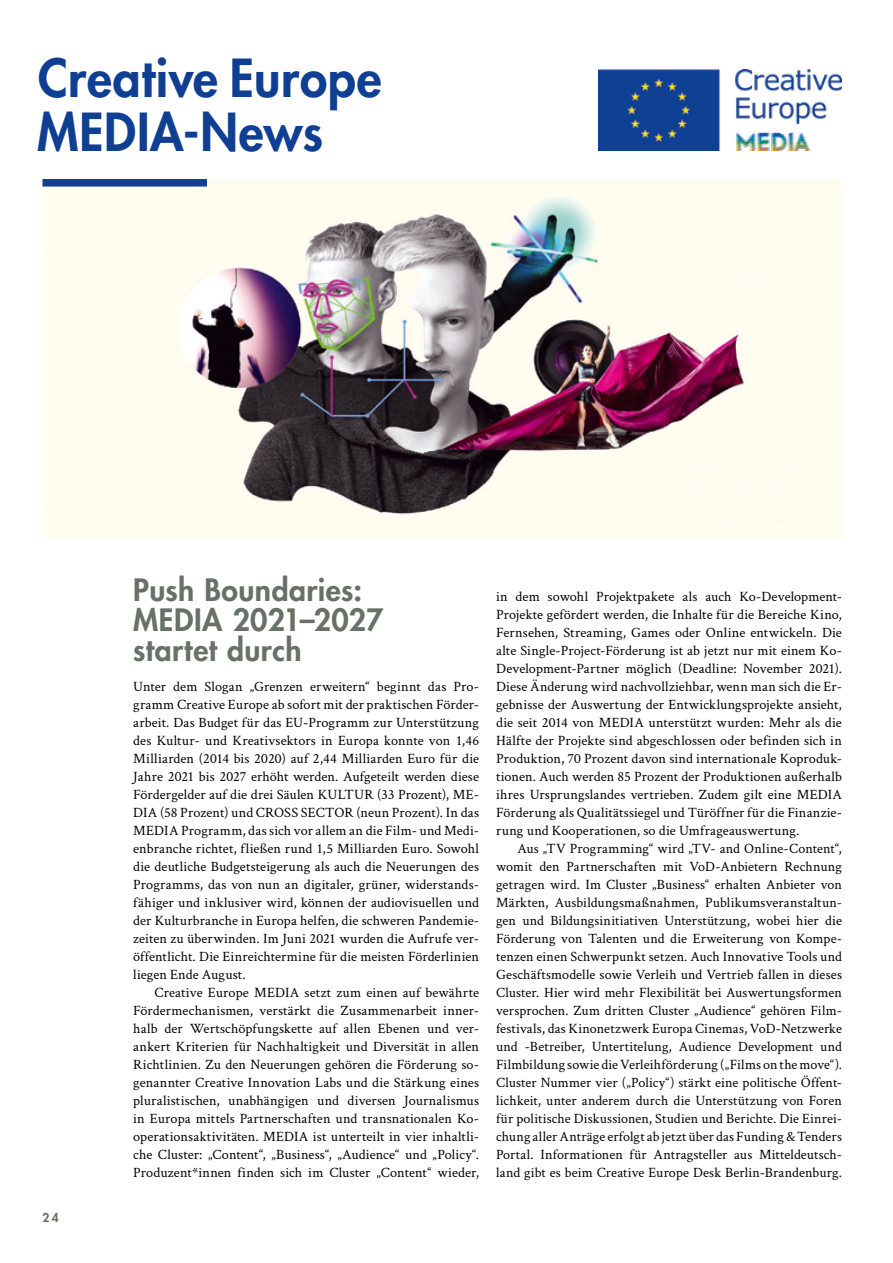
<style>
.page{position:relative;width:893px;height:1263px;background:#fff}
.page>*{position:absolute;margin:0;border:0;box-sizing:border-box;transform-origin:0 0}
.t1{font:800 51px/54px "Futura Std";letter-spacing:.015em;color:#0f3f93}
.t2{font:800 30px/30px "Futura Std";letter-spacing:.015em;color:#677168}
.t3{font:14.25px/18px "Crimson Text";letter-spacing:.005em;color:#000;text-align:justify}
.t4{font:800 12px "Futura Std";color:#677168}
</style>
<div class="page">
<img style="left:43px;top:179px;width:799px;height:358px">
<div style="left:43px;top:179px;width:164px;height:8px;background:#0f3f93"></div>
<img style="left:599px;top:69px;width:243px;height:82px">
<h1 class="t1" style="left:37px;top:51px;width:346px">Creative Europe<br>MEDIA-News</h1>
<p class="t4" style="left:43px;top:1210px;width:18px">24</p>
<h2 class="t2" style="left:133px;top:574px;width:252px">Push Boundaries:<br>MEDIA 2021–2027 startet durch</h2>
<p class="t3" style="left:133px;top:676px;width:347px">Unter dem Slogan „Grenzen erweitern“ beginnt das Pro&shy;gramm Creative Europe ab sofort mit der praktischen Förder&shy;arbeit. Das Budget für das EU-Programm zur Unterstützung des Kultur- und Kreativsektors in Europa konnte von 1,46<br>Milliarden (2014 bis 2020) auf 2,44 Milliarden Euro für die Jahre 2021 bis 2027 erhöht werden. Aufgeteilt werden diese Fördergelder auf die drei Säulen KULTUR (33 Prozent), ME-DIA (58 Prozent) und CROSS SECTOR (neun Prozent). In das MEDIA Programm, das sich vor allem an die Film- und Medi&shy;enbranche richtet, fließen rund 1,5 Milliarden Euro. Sowohl die deutliche Budgetsteigerung als auch die Neuerungen des Programms, das von nun an digitaler, grüner, widerstands&shy;fähiger und inklusiver wird, können der audiovisuellen und der Kulturbranche in Europa helfen, die schweren Pandemie&shy;zeiten zu überwinden. Im Juni 2021 wurden die Aufrufe ver&shy;öffentlicht. Die Einreichtermine für die meisten Förderlinien liegen Ende August.</p>
<p class="t3" style="left:133px;top:982px;width:347px;text-indent:21px">Creative Europe MEDIA setzt zum einen auf bewährte Fördermechanismen, verstärkt die Zusammenarbeit inner&shy;halb der Wertschöpfungskette auf allen Ebenen und ver&shy;ankert Kriterien für Nachhaltigkeit und Diversität in allen Richtlinien. Zu den Neuerungen gehören die Förderung so&shy;genannter Creative Innovation Labs und die Stärkung eines pluralistischen, unabhängigen und diversen Journalismus in Europa mittels Partnerschaften und transnationalen Ko&shy;operationsaktivitäten. MEDIA ist unterteilt in vier inhaltli&shy;che Cluster: „Content“, „Business“, „Audience“ und „Policy“.<br>Produzent*innen finden sich im Cluster „Content“ wieder,</p>
<p class="t3" style="left:496px;top:586px;width:347px">in dem sowohl Projektpakete als auch Ko-Development-Projekte gefördert werden, die Inhalte für die Bereiche Kino, Fernsehen, Streaming, Games oder Online entwickeln. Die alte Single-Project-Förderung ist ab jetzt nur mit einem Ko-Development-Partner möglich (Deadline: November 2021).<br>Diese Änderung wird nachvollziehbar, wenn man sich die Er&shy;gebnisse der Auswertung der Entwicklungsprojekte ansieht, die seit 2014 von MEDIA unterstützt wurden: Mehr als die Hälfte der Projekte sind abgeschlossen oder befinden sich in Produktion, 70 Prozent davon sind internationale Koproduk&shy;tionen. Auch werden 85 Prozent der Produktionen außerhalb ihres Ursprungslandes vertrieben. Zudem gilt eine MEDIA Förderung als Qualitätssiegel und Türöffner für die Finanzie&shy;rung und Kooperationen, so die Umfrageauswertung.</p>
<p class="t3" style="left:496px;top:838px;width:347px;text-indent:21px">Aus „TV Programming“ wird „TV- and Online-Content“, womit den Partnerschaften mit VoD-Anbietern Rechnung getragen wird. Im Cluster „Business“ erhalten Anbieter von Märkten, Ausbildungsmaßnahmen, Publikumsveranstaltun&shy;gen und Bildungsinitiativen Unterstützung, wobei hier die Förderung von Talenten und die Erweiterung von Kompe&shy;tenzen einen Schwerpunkt setzen. Auch Innovative Tools und Geschäftsmodelle sowie Verleih und Vertrieb fallen in dieses Cluster. Hier wird mehr Flexibilität bei Auswertungsformen versprochen. Zum dritten Cluster „Audience“ gehören Film&shy;festivals, das Kinonetzwerk Europa Cinemas, VoD-Netzwerke und -Betreiber, Untertitelung, Audience Development und Filmbildung sowie die Verleihförderung („Films on the move“).<br>Cluster Nummer vier („Policy“) stärkt eine politische Öffent&shy;lichkeit, unter anderem durch die Unterstützung von Foren für politische Diskussionen, Studien und Berichte. Die Einrei&shy;chung aller Anträge erfolgt ab jetzt über das Funding &amp; Tenders Portal. Informationen für Antragsteller aus Mitteldeutsch&shy;land gibt es beim Creative Europe Desk Berlin-Brandenburg.</p>
</div>
